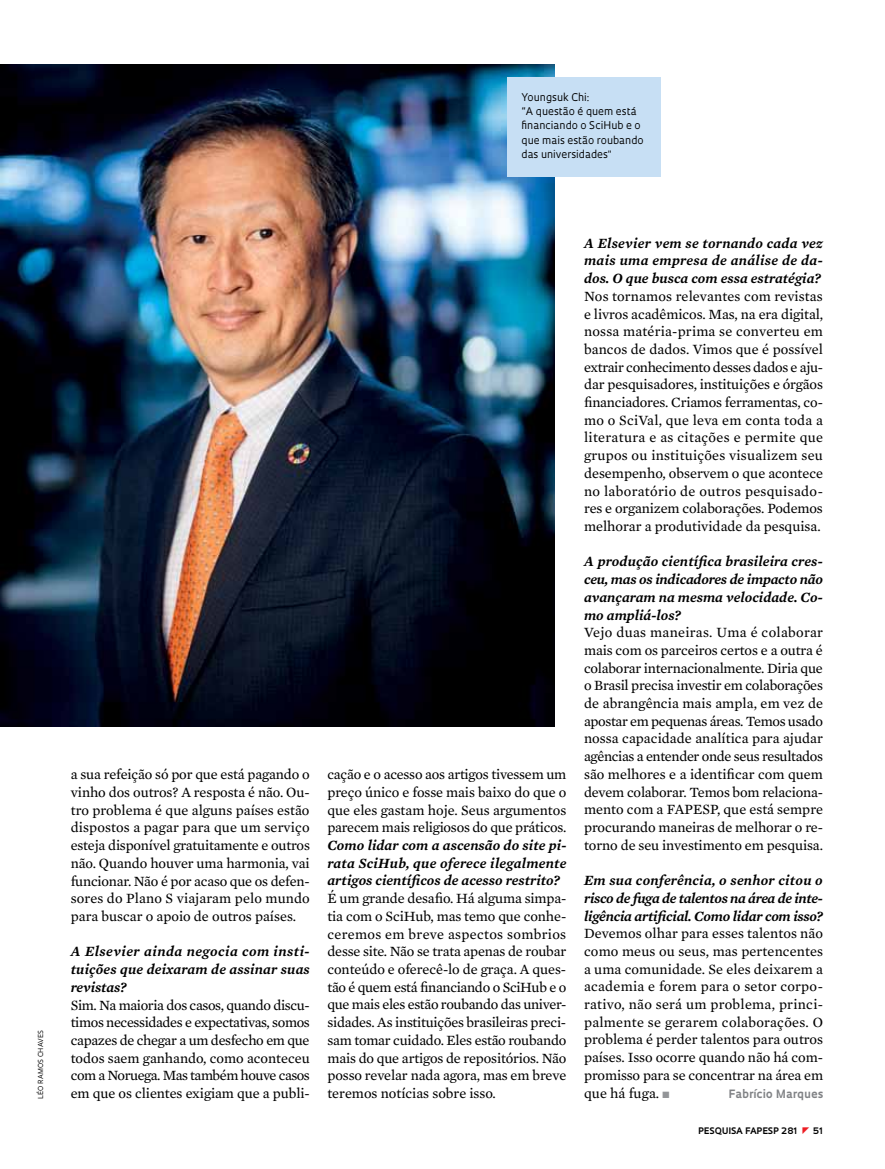
<style>
.page{position:relative;width:885px;height:1169px;background:#fff}
.page>*{position:absolute;margin:0;border:0;box-sizing:border-box;transform-origin:0 0}
.t1{font:14.4px/17.7px "Mercury Text G2";letter-spacing:-.005em;color:#000;text-align:justify}
.t2{font:italic 600 14.4px/17.7px "Mercury Text G2";color:#000;text-align:justify}
.t3{font:700 11.25px "Oculum";letter-spacing:.01em;color:#808285}
.t4{font:10.35px/14.1px "Oculum";color:#000}
.t5{font:700 8.7px "Oculum";letter-spacing:.01em;color:#000}
.t6{font:6.75px "Oculum";letter-spacing:.02em;color:#000}
.s1{color:#939598}
</style>
<div class="page">
<img style="left:0;top:64px;width:555px;height:662px">
<div style="left:507px;top:78px;width:154px;height:99px;background:#c7dff4"></div>
<p class="t4" style="left:522px;top:90px;width:124px">Youngsuk Chi:<br>“A questão é quem está financiando o SciH ub e o que mais estão roubando das universidades"</p>
<p class="t6" style="left:36px;top:1098px;width:69px;rotate:-90deg">léo ramos chaves</p>
<p class="t1" style="left:71px;top:765px;width:241px">a sua refeição só por que está pagando o vinho dos outros? A resposta é não. Ou&shy;tro problema é que alguns países estão dispostos a pagar para que um serviço esteja disponível gratuitamente e outros não. Quando houver uma harmonia, vai funcionar. Não é por acaso que os defen&shy;sores do Plano S viajaram pelo mundo para buscar o apoio de outros países.</p>
<p class="t2" style="left:71px;top:942px;width:241px">A Elsevier ainda negocia com insti&shy;tuições que deixaram de assinar suas revistas?</p>
<p class="t1" style="left:71px;top:995px;width:241px">Sim. Na maioria dos casos, quando discu&shy;timos necessidades e expectativas, somos capazes de chegar a um desfecho em que todos saem ganhando, como aconteceu com a Noruega. Mas também houve casos em que os clientes exigiam que a publi-</p>
<p class="t1" style="left:327px;top:764px;width:241px">cação e o acesso aos artigos tivessem um preço único e fosse mais baixo do que o que eles gastam hoje. Seus argumentos parecem mais religiosos do que práticos.</p>
<p class="t2" style="left:327px;top:835px;width:241px">Como lidar com a ascensão do site pi&shy;rata SciHub, que oferece ilegalmente artigos científicos de acesso restrito?</p>
<p class="t1" style="left:327px;top:888px;width:241px">É um grande desafio. Há alguma simpa&shy;tia com o SciHub, mas temo que conhe&shy;ceremos em breve aspectos sombrios desse site. Não se trata apenas de roubar conteúdo e oferecê-lo de graça. A ques&shy;tão é quem está financiando o SciHub e o que mais eles estão roubando das univer&shy;sidades. As instituições brasileiras preci&shy;sam tomar cuidado. Eles estão roubando mais do que artigos de repositórios. Não posso revelar nada agora, mas em breve teremos notícias sobre isso.</p>
<p class="t2" style="left:584px;top:233px;width:240px">A Elsevier vem se tornando cada vez mais uma empresa de análise de da&shy;dos. O que busca com essa estratégia?</p>
<p class="t1" style="left:584px;top:286px;width:241px">Nos tornamos relevantes com revistas e livros acadêmicos. Mas, na era digital, nossa matéria-prima se converteu em bancos de dados. Vimos que é possível extrair conhecimento desses dados e aju&shy;dar pesquisadores, instituições e órgãos financiadores. Criamos ferramentas, co&shy;mo o SciVal, que leva em conta toda a literatura e as citações e permite que grupos ou instituições visualizem seu desempenho, observem o que acontece no laboratório de outros pesquisado&shy;res e organizem colaborações. Podemos melhorar a produtividade da pesquisa.</p>
<p class="t2" style="left:584px;top:552px;width:240px">A produção científica brasileira cres&shy;ceu, mas os indicadores de impacto não avançaram na mesma velocidade. Co&shy;mo ampliá-los?</p>
<p class="t1" style="left:584px;top:623px;width:241px">Vejo duas maneiras. Uma é colaborar mais com os parceiros certos e a outra é colaborar internacionalmente. Diria que o Brasil precisa investir em colaborações de abrangência mais ampla, em vez de apostar em pequenas áreas. Temos usado nossa capacidade analítica para ajudar agências a entender onde seus resultados são melhores e a identificar com quem devem colaborar. Temos bom relaciona&shy;mento com a FAPESP, que está sempre procurando maneiras de melhorar o re&shy;torno de seu investimento em pesquisa.</p>
<p class="t2" style="left:584px;top:870px;width:241px">Em sua conferência, o senhor citou o risco de fuga de talentos na área de inte&shy;ligência artificial. Como lidar com isso?</p>
<p class="t1" style="left:584px;top:923px;width:241px">Devemos olhar para esses talentos não como meus ou seus, mas pertencentes a uma comunidade. Se eles deixarem a academia e forem para o setor corpo&shy;rativo, não será um problema, princi&shy;palmente se gerarem colaborações. O problema é perder talentos para outros países. Isso ocorre quando não há com&shy;promisso para se concentrar na área em</p>
<p class="t1" style="left:584px;top:1083px;width:87px">que há fuga. <span class="s1">■</span></p>
<p class="t3" style="left:729px;top:1086px;width:96px">Fabrício Marques</p>
<p class="t5" style="left:698px;top:1124px;width:36px">pESQUISA</p>
<p class="t5" style="left:745px;top:1124px;width:54px">FAPESP 281</p>
<p class="t5" style="left:813px;top:1124px;width:12px">51</p>
</div>
